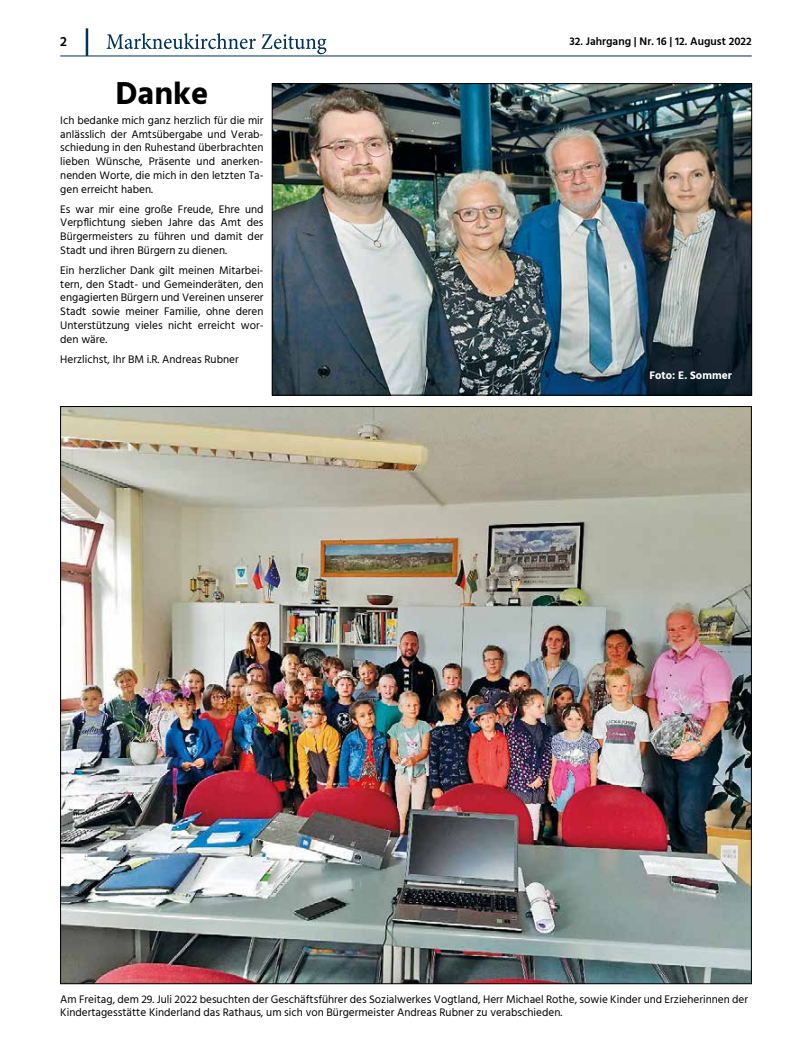
<style>
.page{position:relative;width:812px;height:1056px;background:#fff}
.page>*{position:absolute;margin:0;border:0;box-sizing:border-box;transform-origin:0 0}
.t1{font:700 32.5px "Hind";color:#000}
.t2{font:600 13.75px "Hind Madurai";color:#000}
.t3{font:11.25px/13.8px "Hind Madurai";color:#000;text-align:justify}
.t4{font:600 11.25px "Hind Madurai";color:#000}
.t5{font:700 11.25px "Hind Madurai";color:#fff}
</style>
<div class="page">
<img style="left:274px;top:85px;width:475px;height:308px">
<div style="left:272px;top:83px;width:479px;height:312px;border:1px solid #000"></div>
<img style="left:62px;top:408px;width:687px;height:574px">
<svg style="left:107px;top:33px;width:219px;height:21px"></svg>
<hr style="left:60px;top:56px;width:691px;height:1px;background:#003158">
<hr style="left:86px;top:28px;width:2px;height:28px;background:#003158">
<p class="t2" style="left:60px;top:32px;width:8px">2</p>
<p class="t4" style="left:569px;top:35px;width:183px">32. Jahrgang | Nr. 16 | 12. August 2022</p>
<h1 class="t1" style="left:115px;top:74px;width:94px">Danke</h1>
<p class="t3" style="left:60px;top:114px;width:205px">Ich bedanke mich ganz herzlich für die mir anlässlich der Amtsübergabe und Verab&shy;schiedung in den Ruhestand überbrachten lieben Wünsche, Präsente und anerken&shy;nenden Worte, die mich in den letzten Ta&shy;gen erreicht haben.</p>
<p class="t3" style="left:60px;top:203px;width:205px">Es war mir eine große Freude, Ehre und Verpflichtung sieben Jahre das Amt des Bürgermeisters zu führen und damit der Stadt und ihren Bürgern zu dienen.</p>
<p class="t3" style="left:60px;top:264px;width:205px">Ein herzlicher Dank gilt meinen Mitarbei&shy;tern, den Stadt- und Gemeinderäten, den engagierten Bürgern und Vereinen unserer Stadt sowie meiner Familie, ohne deren Unterstützung vieles nicht erreicht wor&shy;den wäre.</p>
<p class="t3" style="left:60px;top:353px;width:180px">Herzlichst, Ihr BM i.R. Andreas Rubner</p>
<p class="t5" style="left:649px;top:368px;width:84px">Foto: E. Sommer</p>
<p class="t3" style="left:60px;top:993px;width:689px">Am Freitag, dem 29. Juli 2022 besuchten der Geschäftsführer des Sozialwerkes Vogtland, Herr Michael Rothe, sowie Kinder und Erzieherinnen der<br>Kindertagesstätte Kinderland das Rathaus, um sich von Bürgermeister Andreas Rubner zu verabschieden.</p>
</div>
